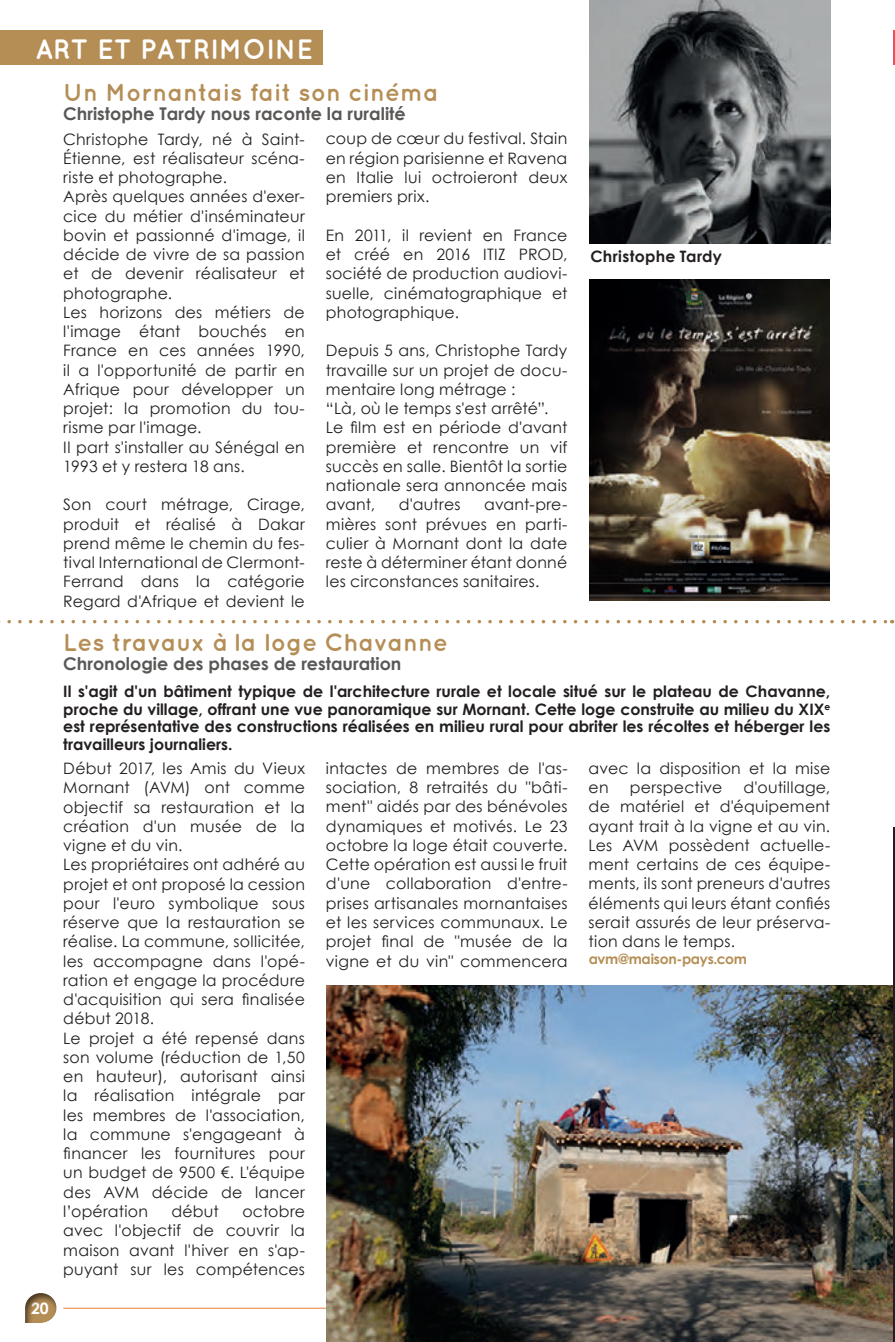
<style>
.page{position:relative;width:895px;height:1342px;background:#fff}
.page>*{position:absolute;margin:0;border:0;box-sizing:border-box;transform-origin:0 0}
.t1{font:700 28px "Quicksand";color:#fff}
.t2{font:700 24.5px "Quicksand";letter-spacing:.005em;color:#b58e56}
.t3{font:700 17.5px "Century Gothic";color:#5a5856}
.t4{font:15.75px/19.2px "Century Gothic";letter-spacing:.015em;color:#231f20;text-align:justify}
.t5{font:700 15.75px/17.5px "Century Gothic";color:#231f20;text-align:justify}
.t6{font:700 15.75px "Century Gothic";color:#fff}
.t7{font:700 14px "Century Gothic";letter-spacing:-.02em;color:#b58e56}
</style>
<div class="page">
<hr style="left:893px;top:826px;width:2px;height:515px;background:#231f20">
<div style="left:0;top:30px;width:323px;height:35px;background:#b58e56"></div>
<hr style="left:63px;top:1307px;width:767px;height:1px;background:#e98034">
<div style="left:12px;top:1289px;width:59px;height:35px;background:#231f20;opacity:.75"></div>
<hr style="left:893px;top:30px;width:2px;height:35px;background:#ef4e58">
<img style="left:326px;top:985px;width:566px;height:356px">
<svg style="left:0;top:620px;width:892px;height:3px"></svg>
<img style="left:589px;top:0;width:241px;height:244px">
<img style="left:589px;top:279px;width:241px;height:321px">
<h1 class="t1" style="left:35px;top:32px;width:279px">ART ET PATRIMOINE</h1>
<h2 class="t2" style="left:63px;top:78px;width:377px">Un Mornantais fait son cinéma</h2>
<p class="t3" style="left:63px;top:103px;width:344px">Christophe Tardy nous raconte la ruralité</p>
<p class="t4" style="left:63px;top:129px;width:243px;text-align:left">Christophe Tardy, né à Saint-<br>Étienne, est réalisateur scéna&shy;riste et photographe.<br>Après quelques années d'exer&shy;cice du métier d'inséminateur bovin et passionné d'image, il décide de vivre de sa passion et de devenir réalisateur et photographe.<br>Les horizons des métiers de l'image étant bouchés en<br>France en ces années 1990, il a l'opportunité de partir en<br>Afrique pour développer un projet: la promotion du tou&shy;risme par l'image.<br>Il part s'installer au Sénégal en<br>1993 et y restera 18 ans.</p>
<p class="t4" style="left:63px;top:495px;width:243px">Son court métrage, Cirage, produit et réalisé à Dakar prend même le chemin du fes&shy;tival International de Clermont-Ferrand dans la catégorie Regard d'Afrique et devient le</p>
<p class="t4" style="left:326px;top:129px;width:243px">coup de cœur du festival. Stain en région parisienne et Ravena en Italie lui octroieront deux premiers prix.</p>
<p class="t4" style="left:326px;top:225px;width:243px">En 2011, il revient en France et créé en 2016 ITIZ PROD, société de production audiovi&shy;suelle, cinématographique et photographique.</p>
<p class="t4" style="left:326px;top:341px;width:243px;text-align:left">Depuis 5 ans, Christophe Tardy travaille sur un projet de docu&shy;mentaire long métrage :<br>“Là, où le temps s'est arrêté”.<br>Le film est en période d'avant première et rencontre un vif succès en salle. Bientôt la sortie nationale sera annoncée mais avant,</p>
<p class="t4" style="left:399px;top:494px;width:63px">d'autres</p>
<p class="t4" style="left:326px;top:494px;width:243px;text-indent:158px">avant-pre&shy;mières sont prévues en parti&shy;culier à Mornant dont la date reste à déterminer étant donné les circonstances sanitaires.</p>
<p class="t5" style="left:590px;top:247px;width:133px">Christophe Tardy</p>
<p class="t6" style="left:31px;top:1297px;width:19px">20</p>
<h2 class="t2" style="left:63px;top:627px;width:386px">Les travaux à la loge Chavanne</h2>
<p class="t3" style="left:63px;top:652px;width:340px">Chronologie des phases de restauration</p>
<p class="t5" style="left:63px;top:682px;width:768px">Il s'agit d'un bâtiment typique de l'architecture rurale et locale situé sur le plateau de Chavanne, proche du village, offrant une vue panoramique sur Mornant. Cette loge construite au milieu du XIX<sup>e </sup>est représentative des constructions réalisées en milieu rural pour abriter les récoltes et héberger les travailleurs journaliers.</p>
<p class="t4" style="left:63px;top:758px;width:243px;text-align:left">Début 2017, les Amis du Vieux<br>Mornant (AVM) ont comme objectif sa restauration et la création d'un musée de la vigne et du vin.<br>Les propriétaires ont adhéré au projet et ont proposé la cession pour l'euro symbolique sous réserve que la restauration se réalise. La commune, sollicitée, les accompagne dans l'opé&shy;ration et engage la procédure d'acquisition qui sera finalisée début 2018.<br>Le projet a été repensé dans son volume (réduction de 1,50 en hauteur), autorisant ainsi la réalisation intégrale par les membres de l'association, la commune s'engageant à financer les fournitures pour un budget de 9500 €. L'équipe des AVM décide de lancer l’opération</p>
<p class="t4" style="left:326px;top:758px;width:243px">intactes de membres de l'as&shy;sociation, 8 retraités du "bâti&shy;ment" aidés par des bénévoles dynamiques et motivés. Le 23 octobre la loge était couverte.<br>Cette opération est aussi le fruit d'une collaboration d'entre&shy;prises artisanales mornantaises et les services communaux. Le projet final de "musée de la vigne et du vin" commencera</p>
<p class="t4" style="left:589px;top:758px;width:243px">avec la disposition et la mise en</p>
<p class="t4" style="left:589px;top:777px;width:243px;text-indent:155px">d'outillage, de matériel et d'équipement ayant trait à la vigne et au vin.<br>Les AVM possèdent actuelle&shy;ment certains de ces équipe&shy;ments, ils sont preneurs d'autres éléments qui leurs étant confiés serait assurés de leur préserva&shy;tion dans le temps.</p>
<p class="t7" style="left:589px;top:950px;width:160px">avm@maison-pays.com</p>
<p class="t4" style="left:630px;top:777px;width:94px">perspective</p>
<p class="t4" style="left:171px;top:1201px;width:49px">début</p>
<p class="t4" style="left:63px;top:1201px;width:243px;text-indent:179px">octobre avec l'objectif de couvrir la maison avant l'hiver en s'ap&shy;puyant sur les compétences</p>
</div>
